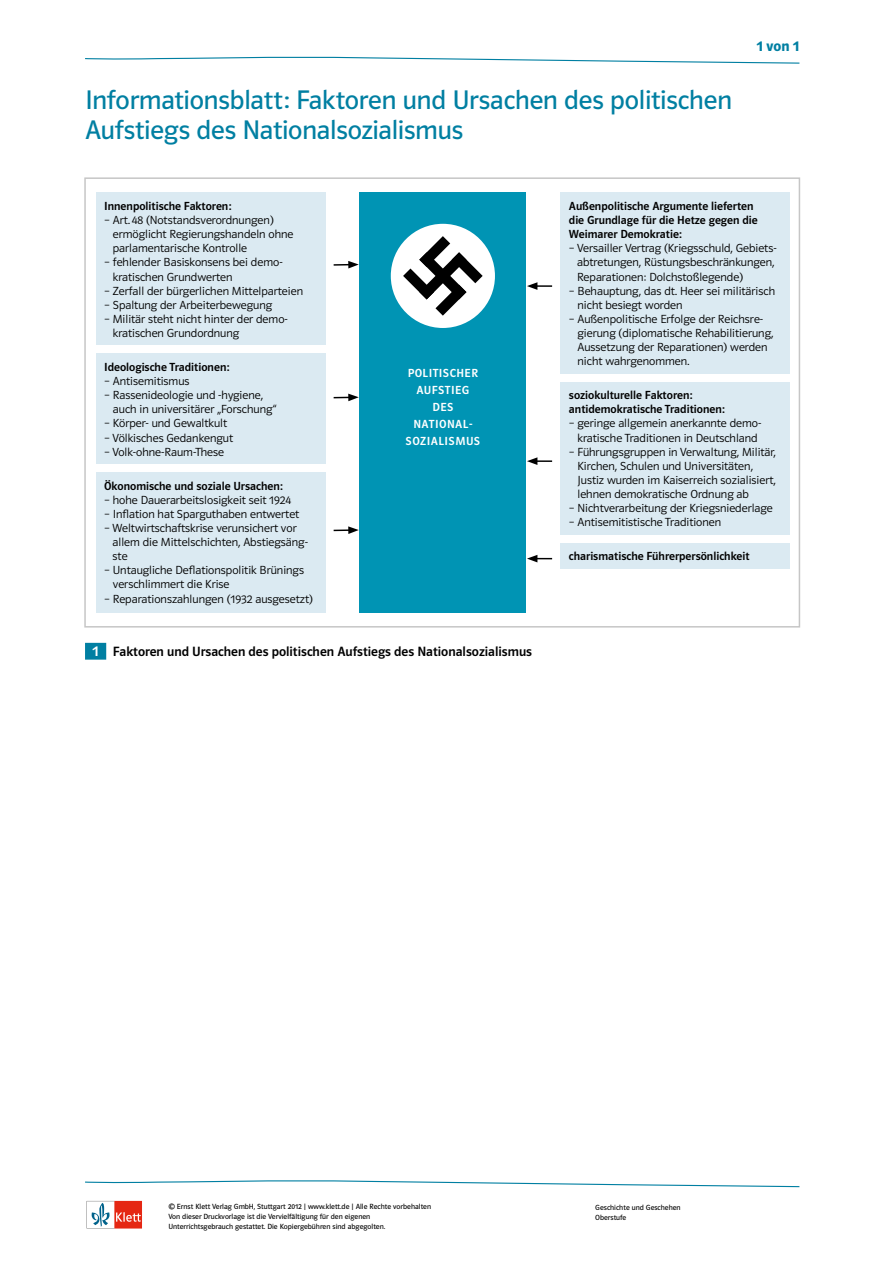
<style>
.page{position:relative;width:893px;height:1263px;background:#fff}
.page>*{position:absolute;margin:0;border:0;box-sizing:border-box;transform-origin:0 0}
._02_Seitentitel_X_X{font:27px/30px "Polo ST11 K Buch";letter-spacing:-.005em;color:#007fa2}
._02_Kolumne_links{font:15px "Polo ST11 K Hfett";color:#007fa2}
._05_Bildlegende_Mate{font:13.5px "Polo ST11 K Krftg";color:#000}
.t1{font:11.7px/14.1px "Polo ST11 K Leicht";color:#000}
.t2{font:11.7px/14.1px "Polo ST11 K Krftg";color:#000}
.t3{font:11.7px/17.1px "Polo ST11 K Krftg";letter-spacing:.05em;color:#fff;text-align:center}
.PDF{font:7.5px/10.1px "Polo ST11 K Buch";color:#000}
.s1{font-size:15px;color:#fff}
</style>
<div class="page">
<svg style="left:85px;top:56px;width:715px;height:8px"></svg>
<svg style="left:87px;top:1201px;width:55px;height:27px"></svg>
<svg style="left:85px;top:1180px;width:715px;height:8px"></svg>
<div style="left:84px;top:177px;width:716px;height:450px;border:2px solid #c6c6c6"></div>
<div style="left:85px;top:643px;width:21px;height:17px;background:#007fa2"></div>
<div style="left:96px;top:193px;width:229px;height:152px;background:#dbeaf2"></div>
<div style="left:96px;top:353px;width:229px;height:111px;background:#dbeaf2"></div>
<div style="left:96px;top:472px;width:229px;height:141px;background:#dbeaf2"></div>
<div style="left:561px;top:193px;width:229px;height:181px;background:#dbeaf2"></div>
<div style="left:561px;top:382px;width:229px;height:153px;background:#dbeaf2"></div>
<div style="left:561px;top:543px;width:229px;height:25px;background:#dbeaf2"></div>
<div style="left:360px;top:193px;width:166px;height:420px;background:#0094b4"></div>
<svg style="left:334px;top:394px;width:25px;height:7px"></svg>
<svg style="left:334px;top:261px;width:25px;height:7px"></svg>
<svg style="left:334px;top:526px;width:25px;height:8px"></svg>
<svg style="left:527px;top:457px;width:25px;height:8px"></svg>
<svg style="left:527px;top:282px;width:25px;height:8px"></svg>
<svg style="left:527px;top:555px;width:25px;height:7px"></svg>
<div style="left:391px;top:224px;width:104px;height:104px;background:#fff;border-radius:50%"></div>
<svg style="left:403px;top:236px;width:80px;height:80px"></svg>
<p class="_02_Seitentitel_X_X" style="left:85px;top:85px;width:649px">Informationsblatt: Faktoren und Ursachen des politischen<br>Aufstiegs des Nationalsozialismus</p>
<p class="_02_Kolumne_links" style="left:757px;top:37px;width:44px">1 von 1</p>
<p class="t2" style="left:104px;top:199px;width:129px">Innenpolitische Faktoren:</p>
<p class="t1" style="left:113px;top:213px;width:182px;text-indent:-9px">– Art. 48 (Notstandsverordnungen) ermöglicht Regierungshandeln ohne parlamentarische Kontrolle</p>
<p class="t1" style="left:113px;top:256px;width:171px;text-indent:-9px">– fehlender Basiskonsens bei demo&shy;kratischen Grundwerten</p>
<p class="t1" style="left:104px;top:284px;width:200px">– Zerfall der bürgerlichen Mittelparteien</p>
<p class="t1" style="left:104px;top:298px;width:169px">– Spaltung der Arbeiterbewegung</p>
<p class="t1" style="left:113px;top:312px;width:176px;text-indent:-9px">– Militär steht nicht hinter der demo&shy;kratischen Grundordnung</p>
<p class="t2" style="left:104px;top:360px;width:127px">Ideologische Traditionen:</p>
<p class="t1" style="left:104px;top:374px;width:87px">– Antisemitismus</p>
<p class="t1" style="left:113px;top:388px;width:165px;text-indent:-9px">– Rassenideologie und -hygiene, auch in universitärer „Forschung“</p>
<p class="t1" style="left:104px;top:417px;width:124px">– Körper- und Gewaltkult</p>
<p class="t1" style="left:104px;top:431px;width:130px">– Völkisches Gedankengut</p>
<p class="t1" style="left:104px;top:445px;width:121px">– Volk-ohne-Raum-These</p>
<p class="t2" style="left:104px;top:479px;width:180px">Ökonomische und soziale Ursachen:</p>
<p class="t1" style="left:104px;top:493px;width:188px">– hohe Dauerarbeitslosigkeit seit 1924</p>
<p class="t1" style="left:104px;top:507px;width:197px">– Inflation hat Sparguthaben entwertet</p>
<p class="t1" style="left:113px;top:521px;width:197px;text-indent:-8px">– Weltwirtschaftskrise verunsichert vor allem die Mittelschichten, Abstiegsäng&shy;ste</p>
<p class="t1" style="left:113px;top:563px;width:193px;text-indent:-9px">– Untaugliche Deflationspolitik Brünings verschlimmert die Krise</p>
<p class="t1" style="left:104px;top:592px;width:210px">– Reparationszahlungen (1932 ausgesetzt)</p>
<p class="t3" style="left:406px;top:364px;width:76px">POLITISCHER<br>AUFSTIEG<br>DES<br>NATIONAL-<br>SOZIALISMUS</p>
<p class="_05_Bildlegende_Mate" style="left:93px;top:644px;width:438px"><span class="s1">1</span> Faktoren und Ursachen des politischen Aufstiegs des Nationalsozialismus</p>
<p class="t2" style="left:569px;top:199px;width:190px">Außenpolitische Argumente lieferten die Grundlage für die Hetze gegen die<br>Weimarer Demokratie:</p>
<p class="t1" style="left:577px;top:241px;width:201px;text-indent:-8px">– Versailler Vertrag (Kriegsschuld, Gebiets&shy;abtretungen, Rüstungsbeschränkungen,<br>Reparationen: Dolchstoßlegende)</p>
<p class="t1" style="left:577px;top:284px;width:199px;text-indent:-9px">– Behauptung, das dt. Heer sei militärisch nicht besiegt worden</p>
<p class="t1" style="left:577px;top:312px;width:198px;text-indent:-9px">– Außenpolitische Erfolge der Reichsre&shy;gierung (diplomatische Rehabilitierung, Aussetzung der Reparationen) werden nicht wahrgenommen.</p>
<p class="t2" style="left:569px;top:388px;width:157px">soziokulturelle Faktoren: antidemokratische Traditionen:</p>
<p class="t1" style="left:569px;top:417px;width:194px;text-align:center">– geringe allgemein anerkannte demo&shy;kratische Traditionen in Deutschland</p>
<p class="t1" style="left:577px;top:445px;width:200px;text-indent:-9px">– Führungsgruppen in Verwaltung, Militär, Kirchen, Schulen und Universitäten, Justiz wurden im Kaiserreich sozialisiert, lehnen demokratische Ordnung ab</p>
<p class="t1" style="left:569px;top:501px;width:205px">– Nichtverarbeitung der Kriegsniederlage</p>
<p class="t1" style="left:569px;top:515px;width:154px">– Antisemitistische Traditionen</p>
<p class="t2" style="left:569px;top:549px;width:182px">charismatische Führerpersönlichkeit</p>
<p class="PDF" style="left:168px;top:1202px;width:264px">© Ernst Klett Verlag GmbH, Stuttgart 2012 | www.klett.de | Alle Rechte vorbehalten<br>Von dieser Druckvorlage ist die Vervielfältigung für den eigenen<br>Unterrichtsgebrauch gestattet. Die Kopiergebühren sind abgegolten.</p>
<p class="PDF" style="left:595px;top:1202px;width:87px">Geschichte und Geschehen<br>Oberstufe</p>
</div>
